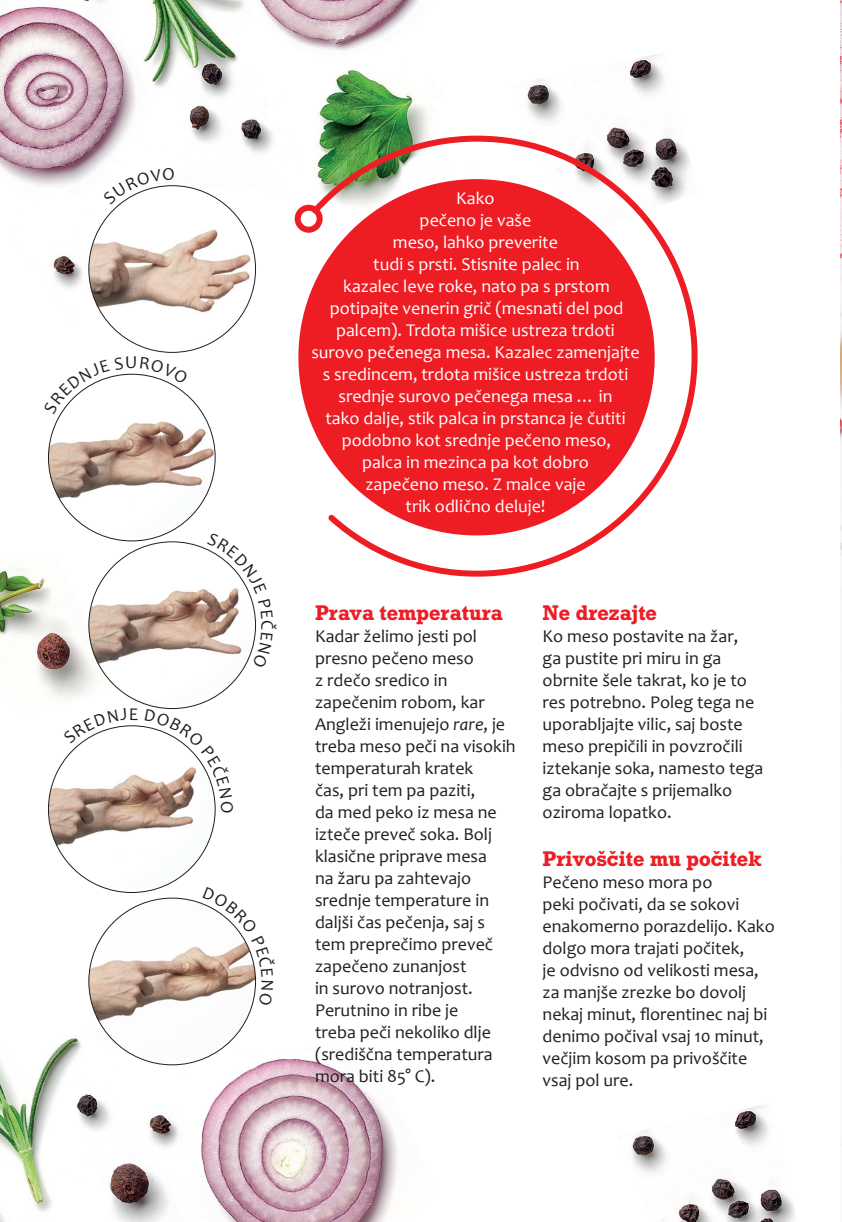
<style>
.page{position:relative;width:842px;height:1222px;background:#fff}
.page>*{position:absolute;margin:0;border:0;box-sizing:border-box;transform-origin:0 0}
.t1{font:500 22px "Roctus TOT";color:#ee1d23}
.t2{font:18px/22px "Candara";color:#231f20}
.t3{font:18px/22px "Candara";color:#fff;text-align:center}
.s1{font-style:italic}
</style>
<div class="page">
<img style="left:840px;top:3px;width:2px;height:1149px">
<img style="left:0;top:0;width:428px;height:288px">
<img style="left:527px;top:53px;width:144px;height:77px">
<img style="left:632px;top:1104px;width:163px;height:118px">
<img style="left:0;top:568px;width:89px;height:132px">
<img style="left:0;top:1038px;width:397px;height:184px">
<svg style="left:298px;top:178px;width:9px;height:234px"></svg>
<svg style="left:307px;top:130px;width:391px;height:447px"></svg>
<div style="left:294px;top:204px;width:29px;height:29px;border:6px solid #ee1d23;border-radius:50%"></div>
<img style="left:89px;top:186px;width:167px;height:162px">
<img style="left:48px;top:396px;width:167px;height:141px">
<img style="left:89px;top:543px;width:155px;height:161px">
<img style="left:48px;top:727px;width:166px;height:161px">
<img style="left:89px;top:899px;width:167px;height:162px">
<svg style="left:103px;top:168px;width:71px;height:36px"></svg>
<svg style="left:48px;top:373px;width:141px;height:41px"></svg>
<svg style="left:207px;top:532px;width:49px;height:137px"></svg>
<svg style="left:63px;top:725px;width:75px;height:19px"></svg>
<svg style="left:145px;top:709px;width:71px;height:103px"></svg>
<svg style="left:203px;top:886px;width:53px;height:119px"></svg>
<p class="t3" style="left:311px;top:187px;width:330px">Kako<br>pečeno je vaše<br>meso, lahko preverite<br>tudi s prsti. Stisnite palec in<br>kazalec leve roke, nato pa s prstom potipajte venerin grič (mesnati del pod palcem). Trdota mišice ustreza trdoti surovo pečenega mesa. Kazalec zamenjajte s sredincem, trdota mišice ustreza trdoti srednje surovo pečenega mesa … in<br>tako dalje, stik palca in prstanca je čutiti podobno kot srednje pečeno meso,<br>palca in mezinca pa kot dobro<br>zapečeno meso. Z malce vaje<br>trik odlično deluje!</p>
<p class="t1" style="left:315px;top:599px;width:189px">Prava temperatura</p>
<p class="t2" style="left:315px;top:624px;width:202px">Kadar želimo jesti pol presno pečeno meso<br>z rdečo sredico in zapečenim robom, kar<br>Angleži imenujejo <span class="s1">rare</span>, je treba meso peči na visokih temperaturah kratek<br>čas, pri tem pa paziti,<br>da med peko iz mesa ne izteče preveč soka. Bolj klasične priprave mesa<br>na žaru pa zahtevajo srednje temperature in daljši čas pečenja, saj s tem preprečimo preveč zapečeno zunanjost<br>in surovo notranjost.<br>Perutnino in ribe je<br>treba peči nekoliko dlje (središčna temperatura mora biti 85° C).</p>
<p class="t1" style="left:543px;top:599px;width:116px">Ne drezajte</p>
<p class="t2" style="left:543px;top:624px;width:222px">Ko meso postavite na žar,<br>ga pustite pri miru in ga obrnite šele takrat, ko je to res potrebno. Poleg tega ne uporabljajte vilic, saj boste meso prepičili in povzročili iztekanje soka, namesto tega ga obračajte s prijemalko oziroma lopatko.</p>
<p class="t1" style="left:543px;top:845px;width:221px">Privoščite mu počitek</p>
<p class="t2" style="left:543px;top:870px;width:234px">Pečeno meso mora po<br>peki počivati, da se sokovi enakomerno porazdelijo. Kako dolgo mora trajati počitek,<br>je odvisno od velikosti mesa, za manjše zrezke bo dovolj nekaj minut, florentinec naj bi denimo počival vsaj 10 minut, večjim kosom pa privoščite vsaj pol ure.</p>
</div>
